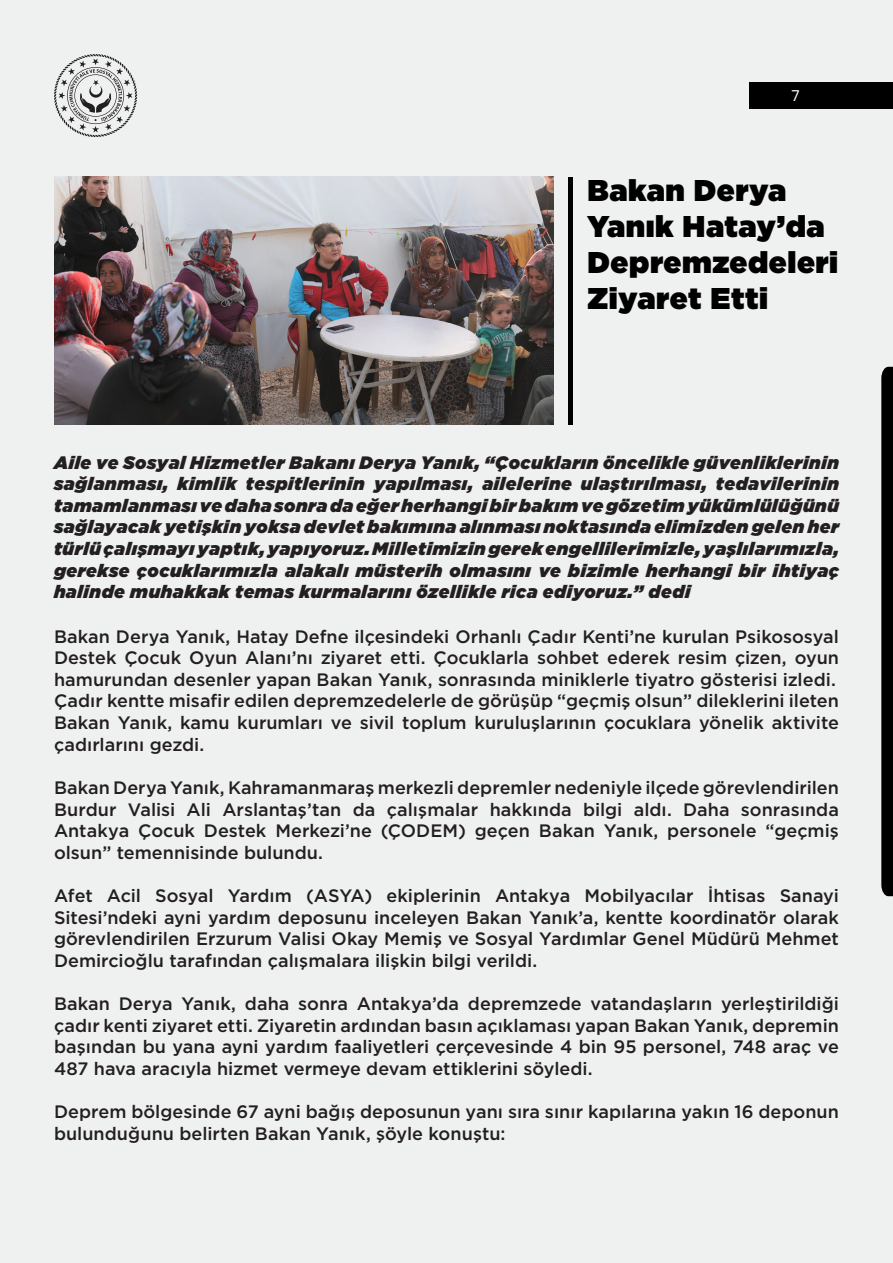
<style>
.page{position:relative;width:893px;height:1263px;background:#eff1f0}
.page>*{position:absolute;margin:0;border:0;box-sizing:border-box;transform-origin:0 0}
.başlık{font:900 30px/36px "Gotham";letter-spacing:.02em;color:#000}
.t1{font:500 18px/21.6px "Gotham";color:#231f20;text-align:justify}
.t2{font:italic 900 18px/21.6px "Gotham";letter-spacing:.03em;color:#231f20;text-align:justify}
.t3{font:15px "Poppins";color:#fff}
</style>
<div class="page">
<svg style="left:54px;top:54px;width:83px;height:83px"></svg>
<div style="left:750px;top:82px;width:143px;height:27px;background:#000001"></div>
<svg style="left:881px;top:367px;width:12px;height:529px;background:#080809"></svg>
<img style="left:54px;top:177px;width:500px;height:247px">
<div style="left:568px;top:177px;width:5px;height:247px;background:#000001"></div>
<p class="t3" style="left:791px;top:87px;width:10px">7</p>
<p class="başlık" style="left:587px;top:172px;width:252px">Bakan Derya<br>Yanık Hatay’da<br>Depremzedeleri<br>Ziyaret Etti</p>
<p class="t2" style="left:54px;top:451px;width:786px">Aile ve Sosyal Hizmetler Bakanı Derya Yanık, “Çocukların öncelikle güvenliklerinin sağlanması, kimlik tespitlerinin yapılması, ailelerine ulaştırılması, tedavilerinin tamamlanması ve daha sonra da eğer herhangi bir bakım ve gözetim yükümlülüğünü sağlayacak yetişkin yoksa devlet bakımına alınması noktasında elimizden gelen her türlü çalışmayı yaptık, yapıyoruz. Milletimizin gerek engellilerimizle, yaşlılarımızla, gerekse çocuklarımızla alakalı müsterih olmasını ve bizimle herhangi bir ihtiyaç halinde muhakkak temas kurmalarını özellikle rica ediyoruz.” dedi</p>
<p class="t1" style="left:54px;top:625px;width:786px">Bakan Derya Yanık, Hatay Defne ilçesindeki Orhanlı Çadır Kenti’ne kurulan Psikososyal Destek Çocuk Oyun Alanı’nı ziyaret etti. Çocuklarla sohbet ederek resim çizen, oyun hamurundan desenler yapan Bakan Yanık, sonrasında miniklerle tiyatro gösterisi izledi.</p>
<p class="t1" style="left:54px;top:690px;width:786px">Çadır kentte misafir edilen depremzedelerle de görüşüp “geçmiş olsun” dileklerini ileten Bakan Yanık, kamu kurumları ve sivil toplum kuruluşlarının çocuklara yönelik aktivite çadırlarını gezdi.</p>
<p class="t1" style="left:54px;top:776px;width:786px">Bakan Derya Yanık, Kahramanmaraş merkezli depremler nedeniyle ilçede görevlendirilen Burdur Valisi Ali Arslantaş’tan da çalışmalar hakkında bilgi aldı. Daha sonrasında Antakya Çocuk Destek Merkezi’ne (ÇODEM) geçen Bakan Yanık, personele “geçmiş olsun” temennisinde bulundu.</p>
<p class="t1" style="left:54px;top:884px;width:786px">Afet Acil Sosyal Yardım (ASYA) ekiplerinin Antakya Mobilyacılar İhtisas Sanayi Sitesi’ndeki ayni yardım deposunu inceleyen Bakan Yanık’a, kentte koordinatör olarak görevlendirilen Erzurum Valisi Okay Memiş ve Sosyal Yardımlar Genel Müdürü Mehmet Demircioğlu tarafından çalışmalara ilişkin bilgi verildi.</p>
<p class="t1" style="left:54px;top:992px;width:786px">Bakan Derya Yanık, daha sonra Antakya’da depremzede vatandaşların yerleştirildiği çadır kenti ziyaret etti. Ziyaretin ardından basın açıklaması yapan Bakan Yanık, depremin başından bu yana ayni yardım faaliyetleri çerçevesinde 4 bin 95 personel, 748 araç ve 487 hava aracıyla hizmet vermeye devam ettiklerini söyledi.</p>
<p class="t1" style="left:54px;top:1100px;width:786px">Deprem bölgesinde 67 ayni bağış deposunun yanı sıra sınır kapılarına yakın 16 deponun bulunduğunu belirten Bakan Yanık, şöyle konuştu:</p>
</div>
